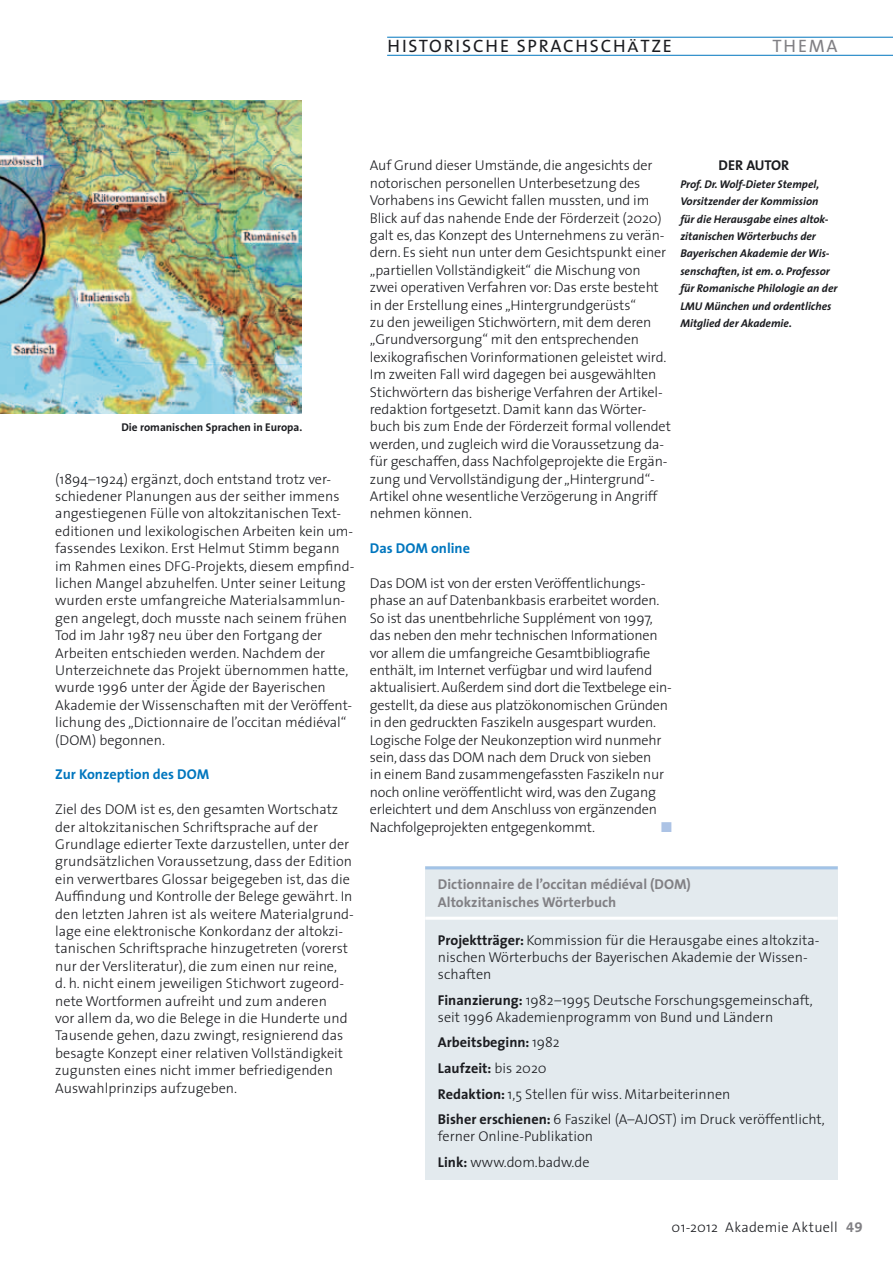
<style>
.page{position:relative;width:893px;height:1263px;background:#fff}
.page>*{position:absolute;margin:0;border:0;box-sizing:border-box;transform-origin:0 0}
.t1{font:18px "The Sans";letter-spacing:.1em;color:#1b1c20}
.t2{font:18px "The Sans";letter-spacing:.1em;color:#818084}
.t3{font:300 14.25px/17.4px "The Sans";letter-spacing:-.01em;color:#1b1c20}
.t4{font:700 14.25px/17.1px "The Sans";color:#818084}
.t5{font:700 14.25px "The Sans";color:#0076be}
.t6{font:300 14.25px "The Sans";letter-spacing:.02em;color:#1b1c20}
.t7{font:700 14.25px "The Sans";color:#1b1c20}
.t8{font:14.25px "Zapf Dingbats ITC";color:#acc3e5}
.t9{font:italic 700 11.25px/17.4px "The Sans";color:#1b1c20}
.t10{font:700 11.25px "The Sans";color:#1b1c20}
.s1{font-size:15.3px}
.s2{font-weight:700}
.s3{font-family:"The Sans Bold Caps";font-weight:400;color:#818084}
</style>
<div class="page">
<hr style="left:387px;top:55px;width:506px;height:1px;background:#0076be">
<hr style="left:387px;top:37px;width:506px;height:1px;background:#0076be">
<div style="left:425px;top:866px;width:413px;height:314px;background:#e3eaee"></div>
<hr style="left:425px;top:866px;width:413px;height:3px;background:#a2c3e7">
<hr style="left:425px;top:917px;width:413px;height:3px;background:#fff">
<img style="left:0;top:101px;width:302px;height:313px">
<p class="t1" style="left:387px;top:31px;width:286px">H ISTORISCHE SPRACHSCH<span class="s1">Ä</span>TZE</p>
<p class="t2" style="left:772px;top:31px;width:67px">THEMA</p>
<p class="t10" style="left:121px;top:418px;width:182px">Die romanischen Sprachen in Europa.</p>
<p class="t3" style="left:55px;top:470px;width:301px">(1894–1924) ergänzt, doch entstand trotz ver&shy;schiedener Planungen aus der seither immens angestiegenen Fülle von altokzitanischen Text&shy;editionen und lexikologischen Arbeiten kein um&shy;fassendes Lexikon. Erst Helmut Stimm begann im Rahmen eines DFG-Projekts, diesem empfind&shy;lichen Mangel abzuhelfen. Unter seiner Leitung wurden erste umfangreiche Materialsammlun&shy;gen angelegt, doch musste nach seinem frühen Tod im Jahr 1987 neu über den Fortgang der Arbeiten entschieden werden. Nachdem der Unterzeichnete das Projekt übernommen hatte, wurde 1996 unter der Ägide der Bayerischen Akademie der Wissenschaften mit der Veröffent&shy;lichung des „Dictionnaire de l’occitan médiéval“ (DOM) begonnen.</p>
<p class="t5" style="left:55px;top:763px;width:155px">Zur Konzeption des DOM</p>
<p class="t3" style="left:55px;top:800px;width:300px">Ziel des DOM ist es, den gesamten Wortschatz der altokzitanischen Schriftsprache auf der Grundlage edierter Texte darzustellen, unter der grundsätzlichen Voraussetzung, dass der Edition ein verwertbares Glossar beigegeben ist, das die Auffindung und Kontrolle der Belege gewährt. In den letzten Jahren ist als weitere Materialgrund&shy;lage eine elektronische Konkordanz der altokzi&shy;tanischen Schriftsprache hinzugetreten (vorerst nur der Versliteratur), die zum einen nur reine,<br>d. h. nicht einem jeweiligen Stichwort zugeord&shy;nete Wortformen aufreiht und zum anderen<br>vor allem da, wo die Belege in die Hunderte und Tausende gehen, dazu zwingt, resignierend das besagte Konzept einer relativen Vollständigkeit zugunsten eines nicht immer befriedigenden Auswahlprinzips aufzugeben.</p>
<p class="t3" style="left:370px;top:156px;width:302px">Auf Grund dieser Umstände, die angesichts der notorischen personellen Unterbesetzung des Vorhabens ins Gewicht fallen mussten, und im Blick auf das nahende Ende der Förderzeit (2020) galt es, das Konzept des Unternehmens zu verän&shy;dern. Es sieht nun unter dem Gesichtspunkt einer „partiellen Vollständigkeit“ die Mischung von zwei operativen Verfahren vor: Das erste besteht in der Erstellung eines „Hintergrundgerüsts“<br>zu den jeweiligen Stichwörtern, mit dem deren „Grundversorgung“ mit den entsprechenden lexikografischen Vorinformationen geleistet wird.<br>Im zweiten Fall wird dagegen bei ausgewählten Stichwörtern das bisherige Verfahren der Artikel&shy;redaktion fortgesetzt. Damit kann das Wörter&shy;buch bis zum Ende der Förderzeit formal vollendet werden, und zugleich wird die Voraussetzung da&shy;für geschaffen, dass Nachfolgeprojekte die Ergän&shy;zung und Vervollständigung der „Hintergrund“- Artikel ohne wesentliche Verzögerung in Angriff nehmen können.</p>
<p class="t5" style="left:370px;top:536px;width:102px">Das DOM online</p>
<p class="t3" style="left:370px;top:574px;width:303px">Das DOM ist von der ersten Veröffentlichungs&shy;phase an auf Datenbankbasis erarbeitet worden.<br>So ist das unentbehrliche Supplément von 1997, das neben den mehr technischen Informationen vor allem die umfangreiche Gesamtbibliografie enthält, im Internet verfügbar und wird laufend aktualisiert. Außerdem sind dort die Textbelege ein&shy;gestellt, da diese aus platzökonomischen Gründen in den gedruckten Faszikeln ausgespart wurden.<br>Logische Folge der Neukonzeption wird nunmehr sein, dass das DOM nach dem Druck von sieben<br>in einem Band zusammengefassten Faszikeln nur noch online veröffentlicht wird, was den Zugang erleichtert und dem Anschluss von ergänzenden Nachfolgeprojekten entgegenkommt.</p>
<p class="t7" style="left:719px;top:154px;width:72px">Der Autor</p>
<p class="t9" style="left:680px;top:175px;width:159px">Prof. Dr. Wolf-Dieter Stempel,<br>Vorsitzender der Kommission<br>für die Herausgabe eines altok&shy;zitanischen Wörterbuchs der<br>Bayerischen Akademie der Wis&shy;senschaften, ist em. o. Professor für Romanische Philologie an der<br>LMU München und ordentliches<br>Mitglied der Akademie.</p>
<p class="t8" style="left:661px;top:820px;width:12px">■</p>
<p class="t4" style="left:438px;top:876px;width:254px">Dictionnaire de l’occitan médiéval (DOM)<br>Altokzitanisches Wörterbuch</p>
<p class="t3" style="left:438px;top:931px;width:383px"><span class="s2">Projektträger:</span> Kommission für die Herausgabe eines altokzita&shy;nischen Wörterbuchs der Bayerischen Akademie der Wissen&shy;schaften</p>
<p class="t3" style="left:438px;top:991px;width:376px"><span class="s2">Finanzierung:</span> 1982–1995 Deutsche Forschungsgemeinschaft, seit 1996 Akademienprogramm von Bund und Ländern</p>
<p class="t3" style="left:438px;top:1029px;width:388px;line-height:25.7px"><span class="s2">Arbeitsbeginn:</span> 1982<br><span class="s2">Laufzeit:</span> bis 2020<br><span class="s2">Redaktion:</span> 1,5 Stellen für wiss. Mitarbeiterinnen<br><span class="s2">Bisher erschienen:</span> 6 Faszikel (A–AJOST) im Druck veröffentlicht,</p>
<p class="t3" style="left:438px;top:1123px;width:156px;line-height:25.7px">ferner Online-Publikation<br><span class="s2">Link:</span> www.dom.badw.de</p>
<p class="t6" style="left:671px;top:1215px;width:193px">01-2012 Akademie Aktuell <span class="s3">49</span></p>
</div>
